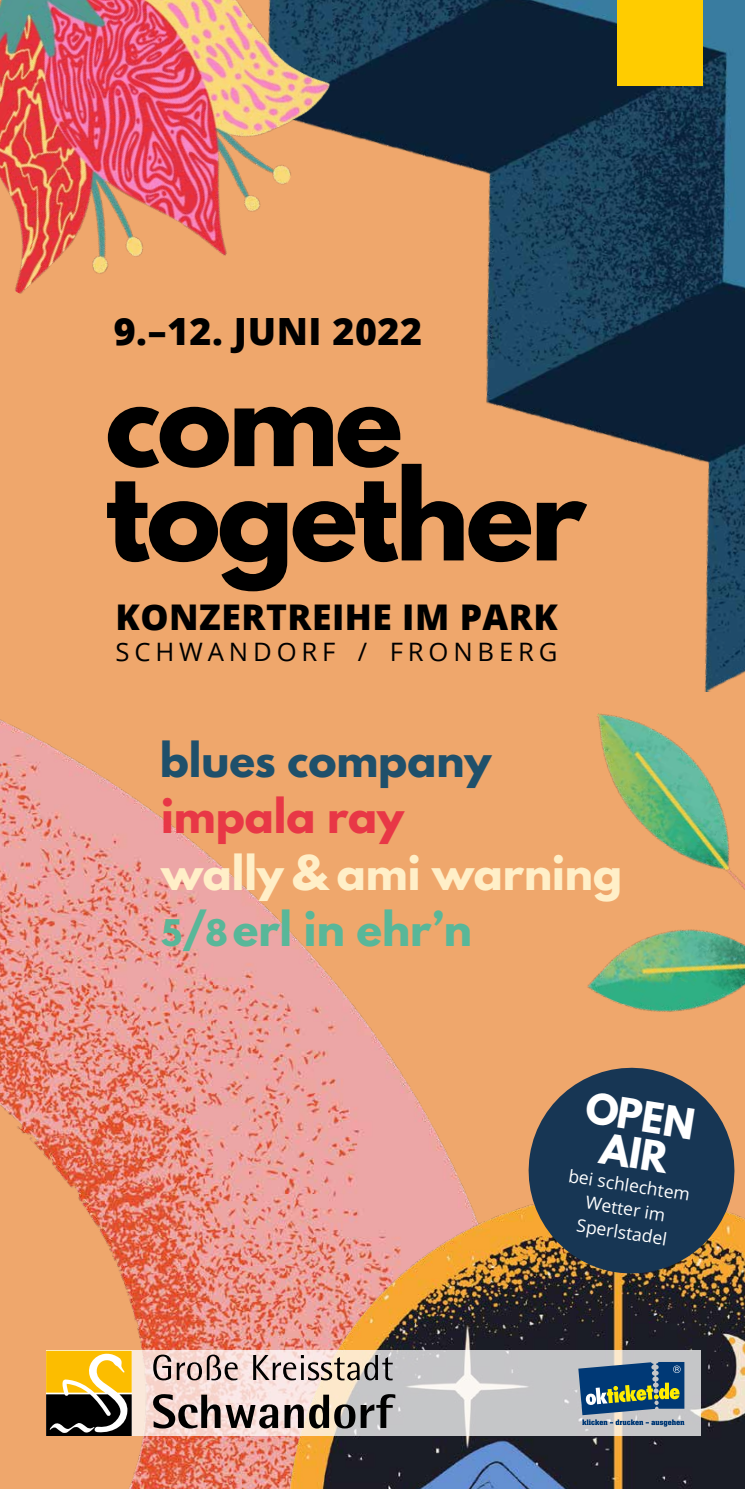
<style>
.page{position:relative;width:745px;height:1489px;background:#fff}
.page>*{position:absolute;margin:0;border:0;box-sizing:border-box;transform-origin:0 0}
.t1{font:700 112.25px/94.2px "League Spartan";letter-spacing:-.03em;color:#000}
.t2{font:700 42.5px/56.5px "League Spartan";color:#ffefc8}
.t3{font:700 42.5px "League Spartan";color:#1f506b}
.t4{font:700 42.5px "League Spartan";color:#e83746}
.t5{font:800 37.5px "Open Sans";letter-spacing:.015em;color:#000}
.t6{font:700 37.5px/37.5px "League Spartan";color:#fff;text-align:center}
.t7{font:800 35.5px "Open Sans";letter-spacing:.015em;color:#000}
.t8{font:25.5px "Open Sans";letter-spacing:.19em;color:#000}
.t9{font:17.5px/23.8px "Open Sans";color:#fff;text-align:center}
.s1{font-size:32.5px;color:#58b799}
.s2{color:#58b799}
</style>
<div class="page">
<div style="left:0;top:0;width:744px;height:1488px;background:#efa76c"></div>
<img style="left:358px;top:0;width:386px;height:692px">
<img style="left:0;top:0;width:358px;height:294px">
<img style="left:0;top:632px;width:529px;height:856px">
<img style="left:289px;top:1193px;width:455px;height:295px">
<img style="left:475px;top:701px;width:269px;height:414px">
<div style="left:617px;top:0;width:85px;height:85px;background:#fc0"></div>
<svg style="left:520px;top:1060px;width:221px;height:220px;fill:#173654"></svg>
<svg style="left:132px;top:1350px;width:568px;height:85px;background:#d4cecd"></svg>
<svg style="left:46px;top:1350px;width:86px;height:85px;background:#9c8237"></svg>
<svg style="left:153px;top:1354px;width:239px;height:26px;background:#b7a7a1"></svg>
<svg style="left:153px;top:1393px;width:242px;height:35px;background:#9a8e8a"></svg>
<svg style="left:578px;top:1361px;width:106px;height:65px;background:#577785"></svg>
<h3 class="t5" style="left:114px;top:302px;width:310px">9.–12. JUNI 2022</h3>
<h1 class="t1" style="left:105px;top:372px;width:482px">come together</h1>
<h3 class="t7" style="left:115px;top:590px;width:443px">KONZERTREIHE IM PARK</h3>
<h3 class="t8" style="left:115px;top:634px;width:443px">SCHWANDORF / FRONBERG</h3>
<h2 class="t3" style="left:160px;top:726px;width:333px">blues company</h2>
<h2 class="t4" style="left:161px;top:782px;width:244px">impala ray</h2>
<h2 class="t2" style="left:161px;top:843px;width:462px">wally &amp; ami warning<br><span class="s1">5</span><span class="s2">/</span><span class="s1">8</span> <span class="s2">erl in ehr’n</span></h2>
<h3 class="t6" style="left:588px;top:1088px;width:111px;rotate:9deg">OPEN<br>AIR</h3>
<p class="t9" style="left:570px;top:1163px;width:124px;rotate:9deg">bei schlechtem<br>Wetter im<br>Sperlstadel</p>
</div>
